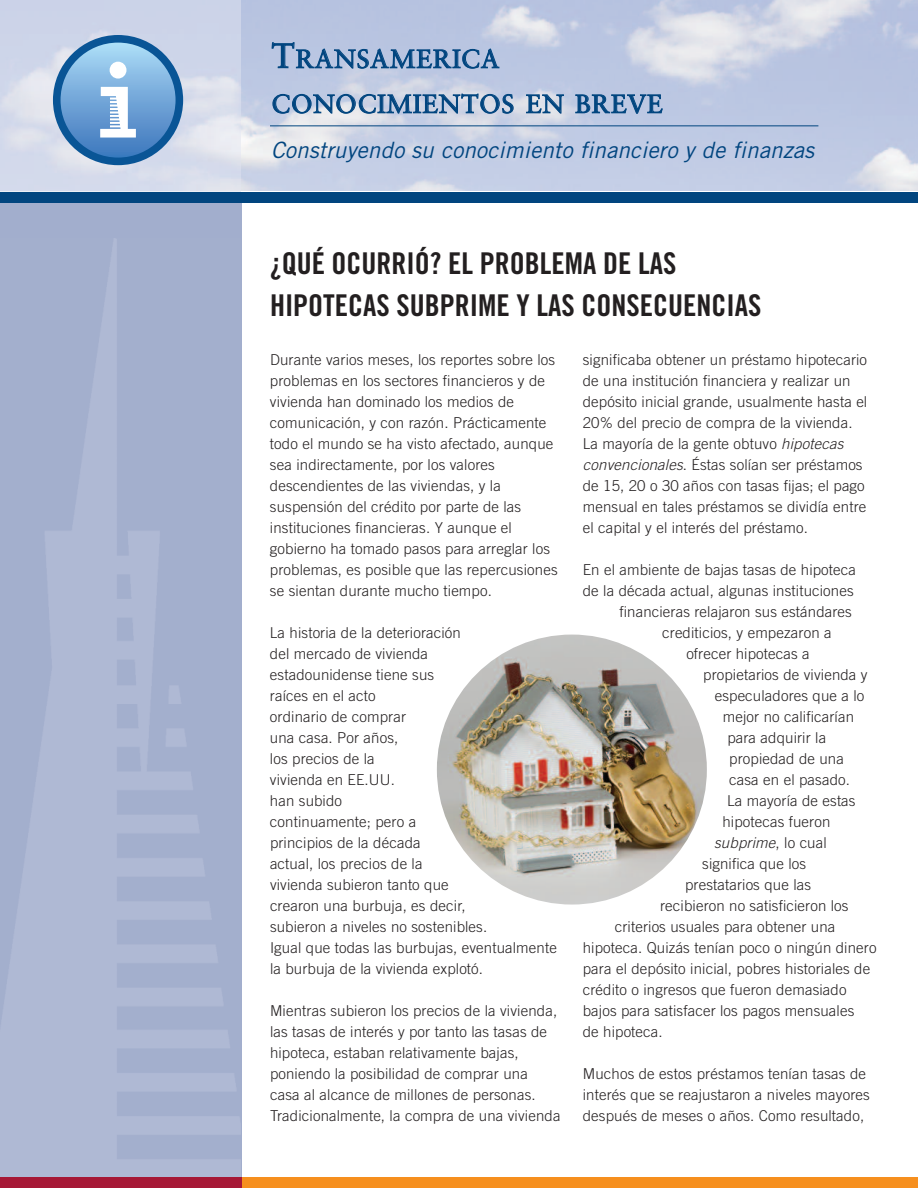
<style>
.page{position:relative;width:918px;height:1188px;background:#fff}
.page>*{position:absolute;margin:0;border:0;box-sizing:border-box;transform-origin:0 0}
.t1{font:30px/42px "Trade Gothic Bold Cond Twenty";color:#231f20}
.t2{font:25.8px/45px "Sabon";letter-spacing:.03em;color:#01457f}
.t3{font:italic 22.5px "Trade Gothic LT";letter-spacing:.005em;color:#01457f}
.t4{font:300 15px/21px "Trade Gothic";letter-spacing:.01em;color:#231f20}
.t5{font:italic 300 15px "Trade Gothic";letter-spacing:.015em;color:#231f20}
.s1{font-size:34.5px}
.s2{font-style:italic}
.s3{font-style:normal}
</style>
<div class="page">
<div style="left:241px;top:1177px;width:677px;height:11px;background:#f68f1e"></div>
<img style="left:0;top:0;width:918px;height:191px">
<div style="left:0;top:193px;width:242px;height:986px;background:#a2aecd"></div>
<img style="left:0;top:238px;width:240px;height:939px">
<div style="left:0;top:1177px;width:242px;height:11px;background:#a61836"></div>
<hr style="left:0;top:191px;width:241px;height:1px;background:#ebeef4">
<div style="left:0;top:192px;width:918px;height:10px;background:#01457f"></div>
<svg style="left:57px;top:39px;width:122px;height:122px;background:#6ca2d4"></svg>
<div style="left:53px;top:35px;width:130px;height:130px;border:8px solid #095596;border-radius:50%"></div>
<div style="left:110px;top:62px;width:17px;height:17px;background:#fff;border-radius:50%"></div>
<svg style="left:100px;top:87px;width:36px;height:51px"></svg>
<hr style="left:270px;top:125px;width:548px;height:1px;background:#01457f">
<img style="left:437px;top:635px;width:270px;height:270px;border-radius:50%">
<h2 class="t2" style="left:272px;top:38px;width:393px"><span class="s1">T</span>RANSAMERICA<br>CONOCIMIENTOS EN BREVE</h2>
<h3 class="t3" style="left:271px;top:142px;width:545px">Construyendo su conocimiento financiero y de finanzas</h3>
<h1 class="t1" style="left:270px;top:245px;width:493px">¿QUÉ OCURRIÓ? EL PROBLEMA DE LAS<br>HIPOTECAS SUBPRIME Y LAS CONSECUENCIAS</h1>
<p class="t4" style="left:270px;top:350px;width:289px">Durante varios meses, los reportes sobre los problemas en los sectores financieros y de vivienda han dominado los medios de comunicación, y con razón. Prácticamente todo el mundo se ha visto afectado, aunque sea indirectamente, por los valores descendientes de las viviendas, y la suspensión del crédito por parte de las instituciones financieras. Y aunque el gobierno ha tomado pasos para arreglar los problemas, es posible que las repercusiones se sientan durante mucho tiempo.</p>
<p class="t4" style="left:270px;top:623px;width:288px">La historia de la deterioración<br>del mercado de vivienda<br>estadounidense tiene sus<br>raíces en el acto<br>ordinario de comprar<br>una casa. Por años,<br>los precios de la<br>vivienda en EE.UU.<br>han subido<br>continuamente; pero a<br>principios de la década<br>actual, los precios de la<br>vivienda subieron tanto que<br>crearon una burbuja, es decir,<br>subieron a niveles no sostenibles.<br>Igual que todas las burbujas, eventualmente la burbuja de la vivienda explotó.</p>
<p class="t4" style="left:270px;top:1001px;width:292px">Mientras subieron los precios de la vivienda, las tasas de interés y por tanto las tasas de hipoteca, estaban relativamente bajas, poniendo la posibilidad de comprar una casa al alcance de millones de personas.<br>Tradicionalmente, la compra de una vivienda</p>
<p class="t4" style="left:583px;top:350px;width:286px">significaba obtener un préstamo hipotecario de una institución financiera y realizar un depósito inicial grande, usualmente hasta el 20% del precio de compra de la vivienda.<br>La mayoría de la gente obtuvo <span class="s2">hipotecas convencionales</span>. Éstas solían ser préstamos de 15, 20 o 30 años con tasas fijas; el pago mensual en tales préstamos se dividía entre el capital y el interés del préstamo.</p>
<p class="t4" style="left:583px;top:560px;width:275px">En el ambiente de bajas tasas de hipoteca</p>
<p class="t4" style="left:583px;top:581px;width:272px">de la década actual, algunas instituciones</p>
<p class="t4" style="left:619px;top:602px;width:234px">financieras relajaron sus estándares</p>
<p class="t4" style="left:662px;top:623px;width:171px">crediticios, y empezaron a</p>
<p class="t4" style="left:686px;top:644px;width:125px">ofrecer hipotecas a</p>
<p class="t4" style="left:703px;top:665px;width:166px">propietarios de vivienda y</p>
<p class="t4" style="left:715px;top:686px;width:151px">especuladores que a lo</p>
<p class="t4" style="left:723px;top:707px;width:133px">mejor no calificarían</p>
<p class="t4" style="left:727px;top:728px;width:100px">para adquirir la</p>
<p class="t4" style="left:729px;top:749px;width:116px">propiedad de una</p>
<p class="t4" style="left:729px;top:770px;width:122px">casa en el pasado.</p>
<p class="t4" style="left:727px;top:791px;width:130px">La mayoría de estas</p>
<p class="t4" style="left:722px;top:812px;width:109px">hipotecas fueron</p>
<p class="t5" style="left:714px;top:837px;width:114px">subprime<span class="s3">, lo cual</span></p>
<p class="t4" style="left:702px;top:854px;width:105px">significa que los</p>
<p class="t4" style="left:685px;top:875px;width:128px">prestatarios que las</p>
<p class="t4" style="left:660px;top:896px;width:190px">recibieron no satisficieron los</p>
<p class="t4" style="left:615px;top:917px;width:222px">criterios usuales para obtener una</p>
<p class="t4" style="left:583px;top:938px;width:295px">hipoteca. Quizás tenían poco o ningún dinero</p>
<p class="t4" style="left:583px;top:959px;width:289px">para el depósito inicial, pobres historiales de</p>
<p class="t4" style="left:583px;top:980px;width:265px">crédito o ingresos que fueron demasiado</p>
<p class="t4" style="left:583px;top:1001px;width:273px">bajos para satisfacer los pagos mensuales</p>
<p class="t4" style="left:583px;top:1022px;width:81px">de hipoteca.</p>
<p class="t4" style="left:583px;top:1064px;width:288px">Muchos de estos préstamos tenían tasas de interés que se reajustaron a niveles mayores después de meses o años. Como resultado,</p>
</div>
